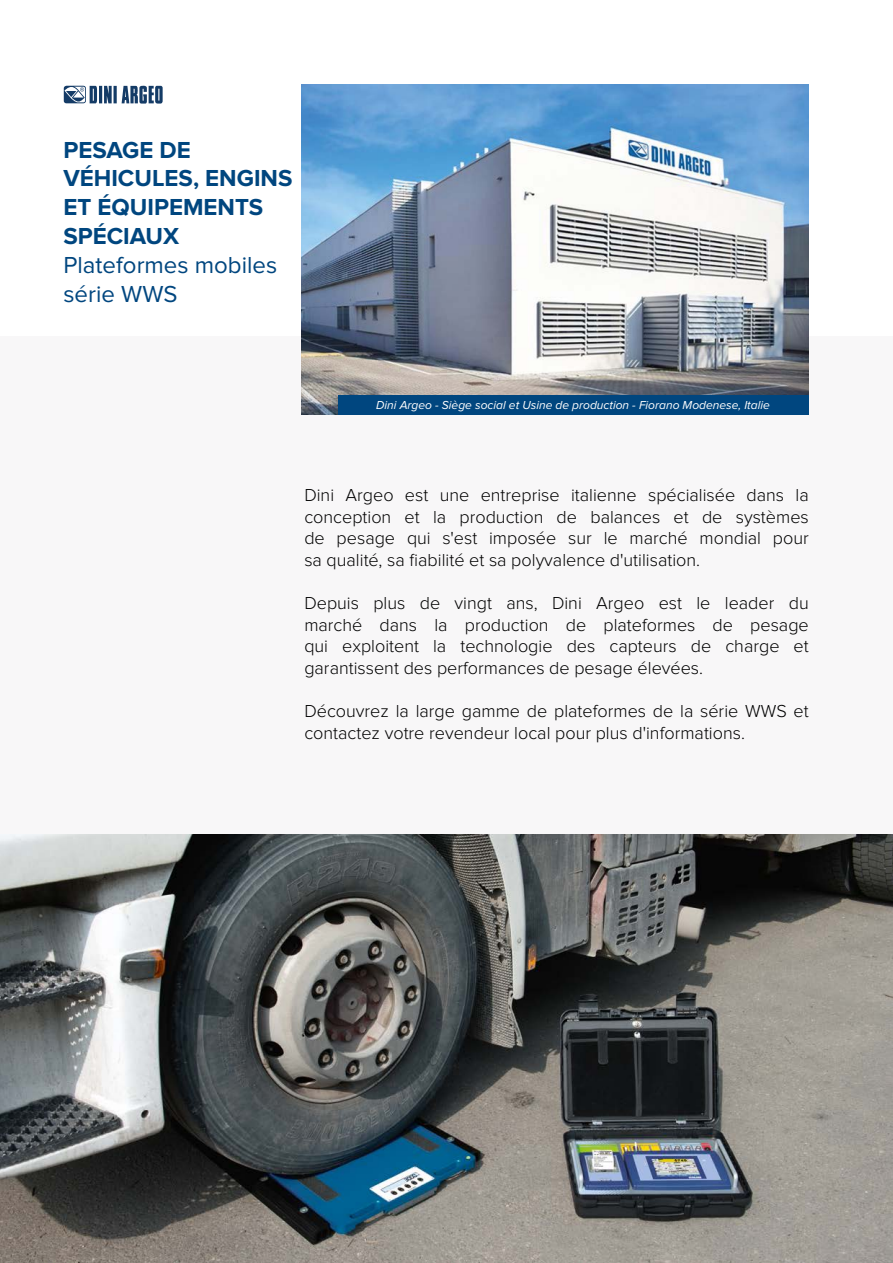
<style>
.page{position:relative;width:893px;height:1263px;background:#fff}
.page>*{position:absolute;margin:0;border:0;box-sizing:border-box;transform-origin:0 0}
.t1{font:700 24px/28.8px "Proxima Nova";color:#00467f}
.t2{font:24px/28.8px "Proxima Nova";color:#00467f}
.t3{font:300 18px/21.6px "Proxima Nova";color:#000;text-align:justify}
.t4{font:italic 12px "Proxima Nova";color:#fff}
</style>
<div class="page">
<div style="left:1px;top:336px;width:892px;height:499px;background:#f8f7f8"></div>
<svg style="left:64px;top:86px;width:48px;height:17px"></svg>
<hr style="left:114px;top:86px;width:3px;height:17px;background:#143b66">
<svg style="left:122px;top:85px;width:41px;height:19px"></svg>
<img style="left:302px;top:85px;width:507px;height:330px">
<img style="left:0;top:835px;width:893px;height:428px">
<div style="left:338px;top:395px;width:470px;height:20px;background:#00467f"></div>
<h1 class="t1" style="left:63px;top:136px;width:231px">PESAGE DE<br>VÉHICULES, ENGINS<br>ET ÉQUIPEMENTS<br>SPÉCIAUX</h1>
<h1 class="t2" style="left:63px;top:251px;width:215px">Plateformes mobiles série WWS</h1>
<p class="t4" style="left:376px;top:400px;width:395px">Dini Argeo - Siège social et Usine de production - Fiorano Modenese, Italie</p>
<p class="t3" style="left:304px;top:484px;width:506px">Dini Argeo est une entreprise italienne spécialisée dans la conception et la production de balances et de systèmes de pesage qui s'est imposée sur le marché mondial pour sa qualité, sa fiabilité et sa polyvalence d'utilisation.</p>
<p class="t3" style="left:304px;top:592px;width:506px">Depuis plus de vingt ans, Dini Argeo est le leader du marché dans la production de plateformes de pesage qui exploitent la technologie des capteurs de charge et garantissent des performances de pesage élevées.</p>
<p class="t3" style="left:304px;top:700px;width:506px">Découvrez la large gamme de plateformes de la série WWS et contactez votre revendeur local pour plus d'informations.</p>
</div>
